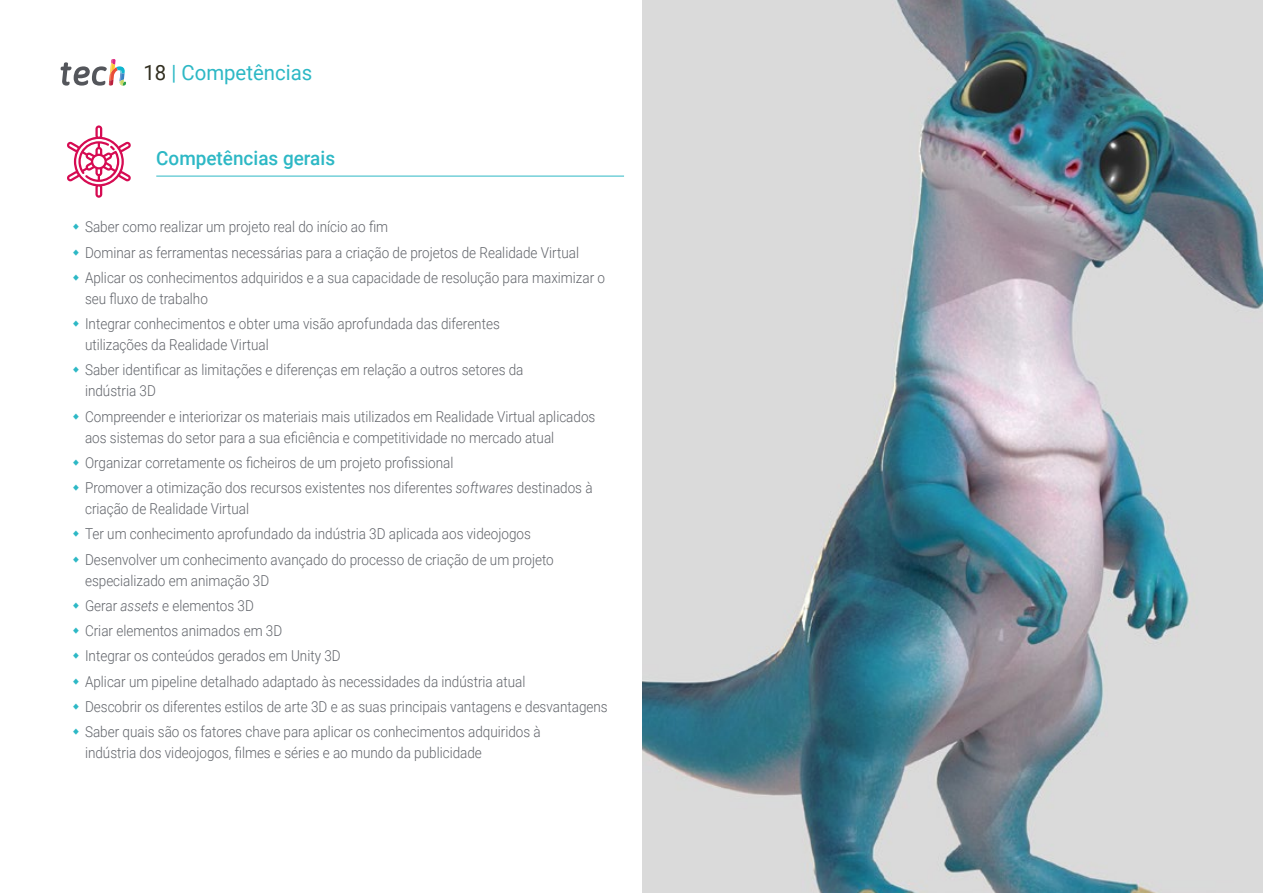
<style>
.page{position:relative;width:1263px;height:893px;background:#fff}
.page>*{position:absolute;margin:0;border:0;box-sizing:border-box;transform-origin:0 0}
.t1{font:21px "Roboto";color:#2db8c5}
.t2{font:500 19.5px "Roboto";color:#2db8c5}
.t3{font:300 15px/25.2px "Roboto";color:#61646a;scale:.9 1}
.s1{color:#312e20}
.s2{font-style:italic}
</style>
<div class="page">
<img style="left:642px;top:0;width:621px;height:893px">
<hr style="left:156px;top:176px;width:468px;height:1px;background:#2db8c5">
<svg style="left:67px;top:125px;width:64px;height:73px"></svg>
<svg style="left:61px;top:59px;width:65px;height:27px"></svg>
<h1 class="t1" style="left:144px;top:57px;width:170px"><span class="s1">18</span> | Competências</h1>
<h2 class="t2" style="left:156px;top:144px;width:180px">Competências gerais</h2>
<p class="t3" style="left:85px;top:214px;width:579px">Saber como realizar um projeto real do início ao fim<br>Dominar as ferramentas necessárias para a criação de projetos de Realidade Virtual<br>Aplicar os conhecimentos adquiridos e a sua capacidade de resolução para maximizar o</p>
<p class="t3" style="left:85px;top:285px;width:462px">seu fluxo de trabalho<br>Integrar conhecimentos e obter uma visão aprofundada das diferentes</p>
<p class="t3" style="left:85px;top:332px;width:489px">utilizações da Realidade Virtual<br>Saber identificar as limitações e diferenças em relação a outros setores da</p>
<p class="t3" style="left:85px;top:378px;width:569px">indústria 3D<br>Compreender e interiorizar os materiais mais utilizados em Realidade Virtual aplicados</p>
<p class="t3" style="left:85px;top:424px;width:565px">aos sistemas do setor para a sua eficiência e competitividade no mercado atual<br>Organizar corretamente os ficheiros de um projeto profissional<br>Promover a otimização dos recursos existentes nos diferentes <span class="s2">softwares</span> destinados à</p>
<p class="t3" style="left:85px;top:496px;width:522px">criação de Realidade Virtual<br>Ter um conhecimento aprofundado da indústria 3D aplicada aos videojogos<br>Desenvolver um conhecimento avançado do processo de criação de um projeto</p>
<p class="t3" style="left:85px;top:567px;width:582px">especializado em animação 3D<br>Gerar <span class="s2">assets</span> e elementos 3D<br>Criar elementos animados em 3D<br>Integrar os conteúdos gerados em Unity 3D<br>Aplicar um pipeline detalhado adaptado às necessidades da indústria atual<br>Descobrir os diferentes estilos de arte 3D e as suas principais vantagens e desvantagens Saber quais são os fatores chave para aplicar os conhecimentos adquiridos à</p>
<p class="t3" style="left:85px;top:740px;width:442px">indústria dos videojogos, filmes e séries e ao mundo da publicidade</p>
</div>
